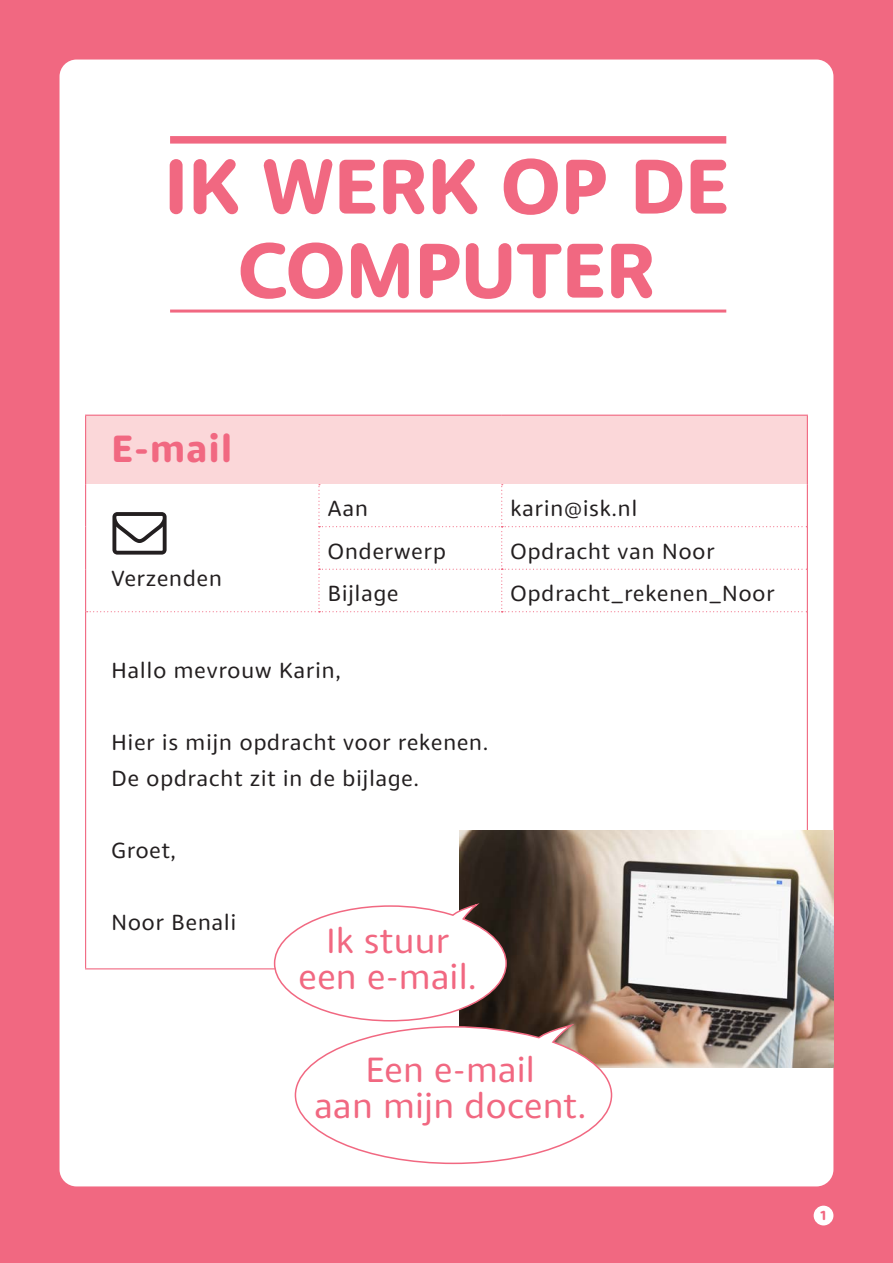
<style>
.page{position:relative;width:893px;height:1263px;background:#f16881}
.page>*{position:absolute;margin:0;border:0;box-sizing:border-box;transform-origin:0 0}
.t1{font:700 79.5px/84px "Dita";letter-spacing:-.015em;color:#f16881;text-align:center}
.t2{font:700 39px "Dita";color:#f16881}
.t3{font:36px/36px "Dita";letter-spacing:-.01em;color:#f16881;text-align:center}
.t4{font:22.5px/36px "Dita";letter-spacing:.02em;color:#231f20}
.t5{font:700 13.5px "Dita";color:#f16881}
</style>
<div class="page">
<div style="left:814px;top:1206px;width:19px;height:19px;background:#fff;border-radius:50%"></div>
<div style="left:60px;top:60px;width:773px;height:1126px;background:#fff;border-radius:17px"></div>
<div style="left:170px;top:136px;width:556px;height:8px;background:#f16881"></div>
<hr style="left:170px;top:310px;width:556px;height:3px;background:#f16881">
<div style="left:86px;top:415px;width:721px;height:69px;background:#fbd7d9"></div>
<hr style="left:85px;top:415px;width:234px;height:1px;background:#f16881">
<hr style="left:85px;top:416px;width:1px;height:68px;background:#f16881">
<hr style="left:319px;top:415px;width:183px;height:1px;background:#f16881">
<hr style="left:502px;top:415px;width:306px;height:1px;background:#f16881">
<hr style="left:807px;top:416px;width:1px;height:68px;background:#f16881">
<hr style="left:85px;top:484px;width:1px;height:43px;background:#f16881">
<hr style="left:807px;top:484px;width:1px;height:43px;background:#f16881">
<hr style="left:85px;top:527px;width:1px;height:42px;background:#f16881">
<hr style="left:807px;top:527px;width:1px;height:42px;background:#f16881">
<hr style="left:85px;top:569px;width:1px;height:43px;background:#f16881">
<hr style="left:807px;top:569px;width:1px;height:43px;background:#f16881">
<hr style="left:85px;top:612px;width:1px;height:356px;background:#f16881">
<hr style="left:807px;top:612px;width:1px;height:356px;background:#f16881">
<hr style="left:85px;top:968px;width:234px;height:1px;background:#f16881">
<svg style="left:87px;top:484px;width:720px;height:128px"></svg>
<img style="left:459px;top:830px;width:374px;height:237px">
<svg style="left:273px;top:903px;width:338px;height:120px"></svg>
<svg style="left:294px;top:1023px;width:319px;height:142px"></svg>
<h1 class="t1" style="left:163px;top:143px;width:567px">IK WERK OP DE<br>COMPUTER</h1>
<h2 class="t2" style="left:111px;top:424px;width:123px">E-mail</h2>
<p class="t4" style="left:111px;top:560px;width:113px">Verzenden</p>
<p class="t4" style="left:327px;top:490px;width:42px">Aan</p>
<p class="t4" style="left:510px;top:490px;width:129px">karin@isk.nl</p>
<p class="t4" style="left:327px;top:533px;width:120px">Onderwerp</p>
<p class="t4" style="left:510px;top:533px;width:206px">Opdracht van Noor</p>
<p class="t4" style="left:327px;top:575px;width:73px">Bijlage</p>
<p class="t4" style="left:510px;top:575px;width:266px">Opdracht_rekenen_Noor</p>
<p class="t4" style="left:111px;top:652px;width:231px">Hallo mevrouw Karin,</p>
<p class="t4" style="left:111px;top:724px;width:379px">Hier is mijn opdracht voor rekenen.<br>De opdracht zit in de bijlage.</p>
<p class="t4" style="left:111px;top:832px;width:66px">Groet,</p>
<p class="t4" style="left:111px;top:904px;width:127px">Noor Benali</p>
<h3 class="t3" style="left:298px;top:922px;width:180px">Ik stuur een e-mail.</h3>
<h3 class="t3" style="left:314px;top:1051px;width:274px">Een e-mail<br>aan mijn docent.</h3>
<p class="t5" style="left:821px;top:1207px;width:7px">1</p>
</div>
